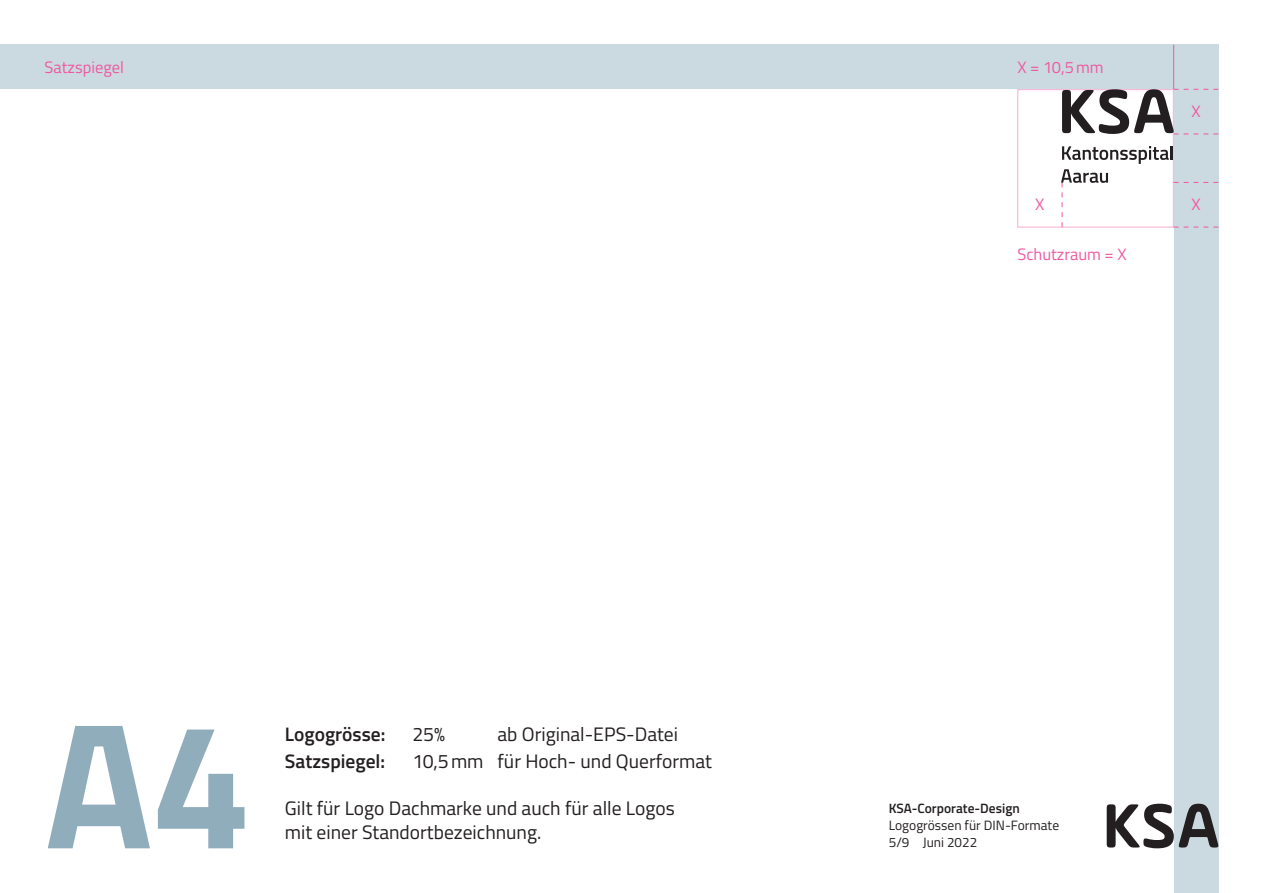
<style>
.page{position:relative;width:1263px;height:893px;background:#fff}
.page>*{position:absolute;margin:0;border:0;box-sizing:border-box;transform-origin:0 0}
.t1{font:700 180px "Titillium Web";color:#90adbc}
.t2{font:19.5px/23.4px "Titillium Web";color:#231f20}
.t3{font:600 19.5px "Titillium Web";color:#231f20}
.t4{font:16.5px "Titillium Web";color:#ef59a1}
.t5{font:13.5px/17.2px "Titillium Web";color:#231f20}
.t6{font:600 13.5px "Titillium Web";color:#231f20}
</style>
<div class="page">
<div style="left:0;top:45px;width:1218px;height:848px;background:#cbdae0"></div>
<div style="left:0;top:89px;width:1174px;height:804px;background:#fff"></div>
<hr style="left:1173px;top:45px;width:1px;height:44px;background:#ef59a1">
<svg style="left:1107px;top:804px;width:111px;height:44px"></svg>
<svg style="left:1062px;top:89px;width:156px;height:46px"></svg>
<svg style="left:1061px;top:146px;width:157px;height:82px"></svg>
<p class="t4" style="left:45px;top:55px;width:81px">Satzspiegel</p>
<p class="t4" style="left:1017px;top:55px;width:88px">X = 10,5mm</p>
<p class="t4" style="left:1191px;top:99px;width:11px">X</p>
<p class="t4" style="left:1035px;top:193px;width:11px">X</p>
<p class="t4" style="left:1191px;top:193px;width:11px">X</p>
<p class="t4" style="left:1017px;top:242px;width:111px">Schutzraum = X</p>
<h1 class="t1" style="left:45px;top:648px;width:208px">A4</h1>
<p class="t3" style="left:285px;top:719px;width:102px">Logogrösse:</p>
<p class="t2" style="left:412px;top:721px;width:34px">25%</p>
<p class="t2" style="left:497px;top:721px;width:182px">ab Original-EPS-Datei</p>
<p class="t3" style="left:285px;top:747px;width:102px">Satzspiegel:</p>
<p class="t2" style="left:412px;top:749px;width:301px">10,5mm für Hoch- und Querformat</p>
<p class="t2" style="left:285px;top:796px;width:391px">Gilt für Logo Dachmarke und auch für alle Logos mit einer Standortbezeichnung.</p>
<p class="t6" style="left:889px;top:798px;width:133px">KSA-Corporate-Design</p>
<p class="t5" style="left:889px;top:816px;width:172px">Logogrössen für DIN-Formate<br>5/9 Juni 2022</p>
</div>
